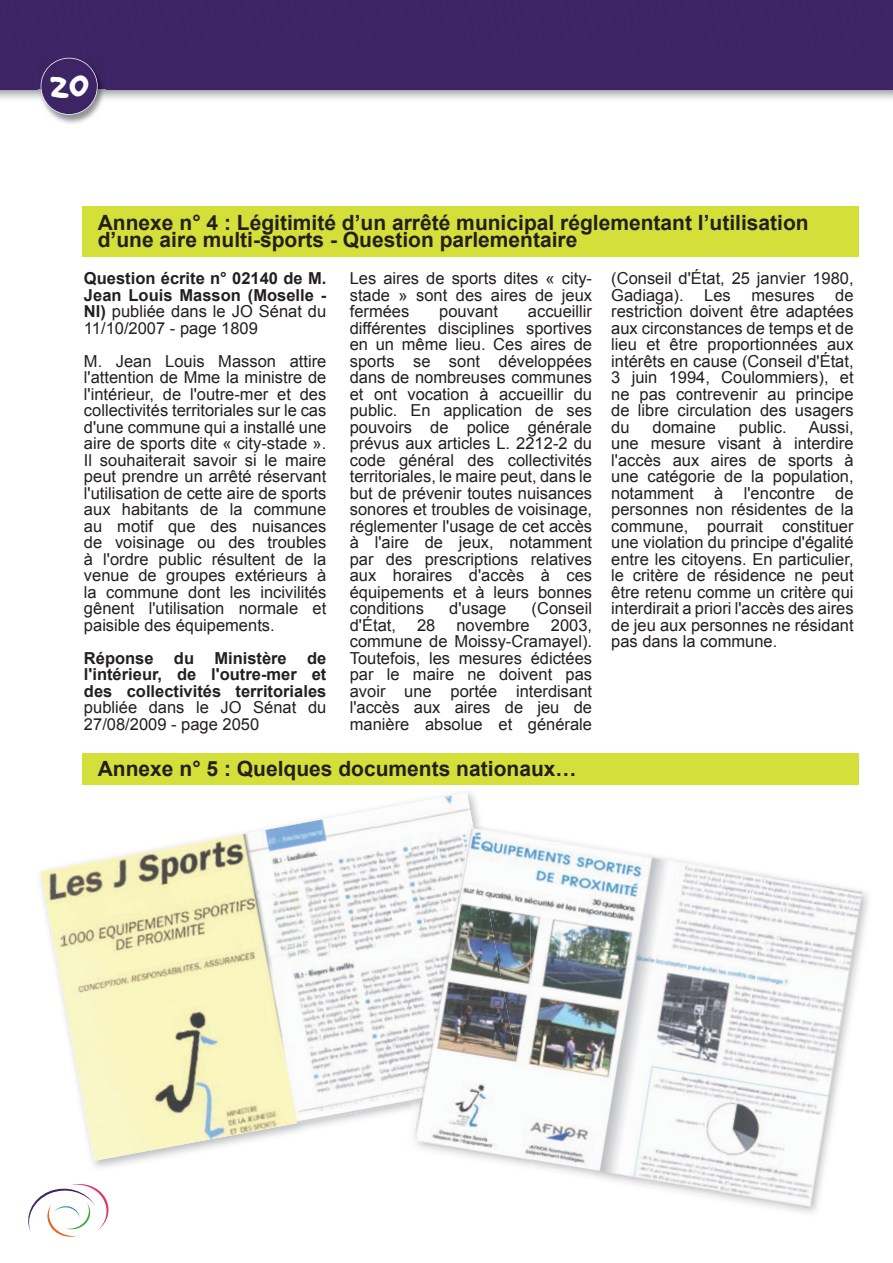
<style>
.page{position:relative;width:893px;height:1263px;background:#fff}
.page>*{position:absolute;margin:0;border:0;box-sizing:border-box;transform-origin:0 0}
.t1{font:45.15px "Good Dog Plain";color:#fff}
.t2{font:700 21px/16.5px "Arial";color:#241f1f}
.t3{font:16.5px/16.5px "Arial";color:#241f1f;text-align:justify}
.t4{font:700 16.5px/16.5px "Arial";color:#241f1f;text-align:justify}
.s1{font-weight:400}
</style>
<div class="page">
<div style="left:83px;top:206px;width:776px;height:51px;background:#d4df3a"></div>
<svg style="left:28px;top:1184px;width:81px;height:53px"></svg>
<img style="left:51px;top:115px;width:42px;height:9px">
<svg style="left:0;top:0;width:893px;height:115px"></svg>
<div style="left:83px;top:753px;width:776px;height:31px;background:#d4df3a"></div>
<img style="left:40px;top:810px;width:372px;height:351px">
<img style="left:372px;top:793px;width:101px;height:66px">
<img style="left:381px;top:852px;width:31px;height:174px">
<svg style="left:460px;top:822px;width:13px;height:2px"></svg>
<img style="left:406px;top:1109px;width:6px;height:39px">
<img style="left:531px;top:836px;width:238px;height:189px">
<img style="left:718px;top:875px;width:150px;height:339px">
<img style="left:531px;top:1025px;width:211px;height:174px">
<img style="left:412px;top:825px;width:119px;height:341px">
<img style="left:413px;top:824px;width:107px;height:278px">
<h1 class="t1" style="left:50px;top:69px;width:40px">20</h1>
<p class="t2" style="left:98px;top:215px;width:712px">Annexe n° 4 : Légitimité d’un arrêté municipal réglementant l’utilisation d’une aire multi-sports - Question parlementaire</p>
<p class="t4" style="left:84px;top:271px;width:244px">Question écrite n° 02140 de M.<br>Jean Louis Masson (Moselle - NI) <span class="s1">publiée dans le JO Sénat du 11/10/2007 - page 1809</span></p>
<p class="t3" style="left:84px;top:353px;width:244px">M. Jean Louis Masson attire l'attention de Mme la ministre de l'intérieur, de l'outre-mer et des collectivités territoriales sur le cas d'une commune qui a installé une aire de sports dite « city-stade ».<br>Il souhaiterait savoir si le maire peut prendre un arrêté réservant l'utilisation de cette aire de sports aux habitants de la commune au motif que des nuisances de voisinage ou des troubles à l'ordre public résultent de la venue de groupes extérieurs à la commune dont les incivilités gênent l'utilisation normale et paisible des équipements.</p>
<p class="t4" style="left:84px;top:650px;width:244px">Réponse du Ministère de l'intérieur, de l'outre-mer et des collectivités territoriales</p>
<p class="t3" style="left:84px;top:699px;width:244px">publiée dans le JO Sénat du<br>27/08/2009 - page 2050</p>
<p class="t3" style="left:611px;top:270px;width:244px">(Conseil d'État, 25 janvier 1980, Gadiaga). Les mesures de restriction doivent être adaptées aux circonstances de temps et de lieu et être proportionnées aux intérêts en cause (Conseil d'État, 3 juin 1994, Coulommiers), et ne pas contrevenir au principe de libre circulation des usagers du</p>
<p class="t3" style="left:350px;top:270px;width:244px">Les aires de sports dites « city&shy;stade » sont des aires de jeux fermées</p>
<p class="t3" style="left:350px;top:303px;width:244px;text-indent:178px">accueillir différentes disciplines sportives en un même lieu. Ces aires de sports se sont développées dans de nombreuses communes et ont vocation à accueillir du public. En application de ses pouvoirs de police générale prévus aux articles L. 2212-2 du code général des collectivités territoriales, le maire peut, dans le but de prévenir toutes nuisances sonores et troubles de voisinage, réglementer l'usage de cet accès à l'aire de jeux, notamment par des prescriptions relatives aux horaires d'accès à ces équipements et à leurs bonnes conditions</p>
<p class="t3" style="left:439px;top:303px;width:60px">pouvant</p>
<p class="t3" style="left:611px;top:419px;width:244px;text-indent:197px">Aussi, une mesure visant à interdire l'accès aux aires de sports à une catégorie de la population, notamment à l'encontre de personnes non résidentes de la commune, pourrait constituer une violation du principe d'égalité entre les citoyens. En particulier, le critère de résidence ne peut être retenu comme un critère qui interdirait a priori l'accès des aires de jeu aux personnes ne résidant pas dans la commune.</p>
<p class="t3" style="left:653px;top:419px;width:65px">domaine</p>
<p class="t3" style="left:739px;top:419px;width:49px">public.</p>
<p class="t3" style="left:449px;top:600px;width:59px">d'usage</p>
<p class="t3" style="left:532px;top:600px;width:62px">(Conseil</p>
<p class="t3" style="left:350px;top:617px;width:48px">d'État,</p>
<p class="t3" style="left:417px;top:617px;width:20px">28</p>
<p class="t3" style="left:456px;top:617px;width:75px">novembre</p>
<p class="t3" style="left:350px;top:617px;width:244px;text-indent:201px">2003, commune de Moissy-Cramayel).<br>Toutefois, les mesures édictées par le maire ne doivent pas avoir une portée interdisant l'accès aux aires de jeu de manière absolue et générale</p>
<p class="t2" style="left:98px;top:761px;width:480px">Annexe n° 5 : Quelques documents nationaux…</p>
</div>
